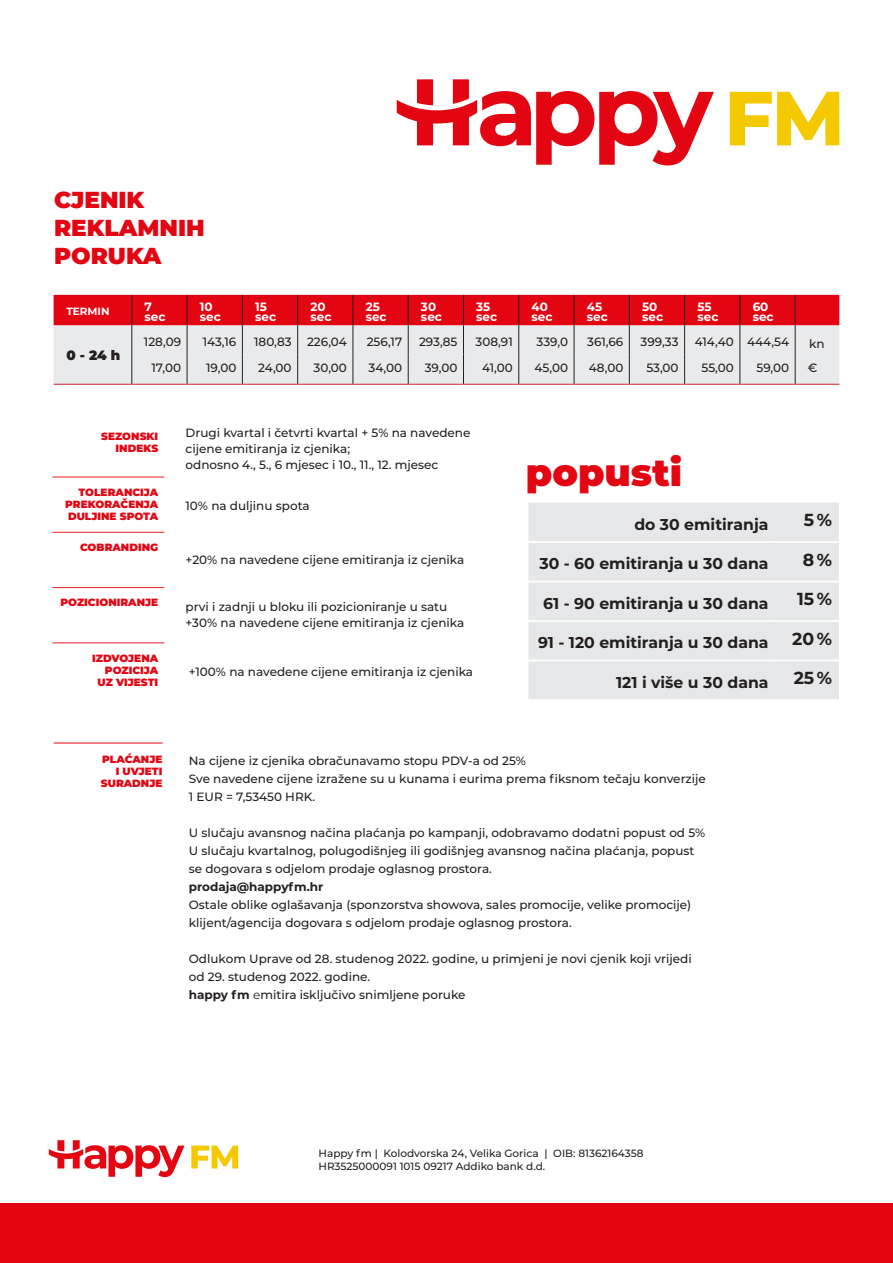
<style>
.page{position:relative;width:893px;height:1263px;background:#fff}
.page>*{position:absolute;margin:0;border:0;box-sizing:border-box;transform-origin:0 0}
.t1{font:900 37.8px "Montserrat";color:#e30512}
.t2{font:900 23.1px/27.8px "Montserrat";color:#e30512}
.t3{font:700 17.4px "Montserrat";color:#231f20}
.t4{font:700 15.6px "Montserrat";color:#231f20}
.t5{font:900 13.5px "Montserrat";color:#231f20}
.t6{font:500 12px/18px "Montserrat";color:#231f20}
.t7{font:700 12px/10.5px "Montserrat";color:#fff}
.t8{font:700 12px "Montserrat";color:#231f20}
.t9{font:900 10.5px/12px "Montserrat";color:#e30512;text-align:right}
.t10{font:500 10.5px "Montserrat";color:#231f20}
.t11{font:700 10.5px "Montserrat";color:#fff}
.s1{font-weight:700}
.s2{font-weight:400}
</style>
<div class="page">
<svg style="left:730px;top:92px;width:109px;height:53px"></svg>
<svg style="left:397px;top:79px;width:317px;height:86px"></svg>
<hr style="left:52px;top:477px;width:112px;height:1px;background:#ee1d23">
<hr style="left:52px;top:532px;width:112px;height:1px;background:#ee1d23">
<hr style="left:52px;top:587px;width:112px;height:1px;background:#ee1d23">
<hr style="left:52px;top:642px;width:112px;height:1px;background:#ee1d23">
<div style="left:54px;top:354px;width:785px;height:30px;background:#e9eaeb"></div>
<hr style="left:187px;top:354px;width:1px;height:30px;background:#231f20">
<hr style="left:242px;top:354px;width:1px;height:30px;background:#231f20">
<hr style="left:297px;top:354px;width:1px;height:30px;background:#231f20">
<hr style="left:353px;top:354px;width:1px;height:30px;background:#231f20">
<hr style="left:408px;top:354px;width:1px;height:30px;background:#231f20">
<hr style="left:463px;top:354px;width:1px;height:30px;background:#231f20">
<hr style="left:518px;top:354px;width:1px;height:30px;background:#231f20">
<hr style="left:574px;top:354px;width:1px;height:30px;background:#231f20">
<hr style="left:629px;top:354px;width:1px;height:30px;background:#231f20">
<hr style="left:684px;top:354px;width:1px;height:30px;background:#231f20">
<hr style="left:740px;top:354px;width:1px;height:30px;background:#231f20">
<hr style="left:795px;top:354px;width:1px;height:30px;background:#231f20">
<hr style="left:132px;top:354px;width:1px;height:30px;background:#231f20">
<hr style="left:54px;top:384px;width:78px;height:1px;background:#d1232a">
<hr style="left:132px;top:384px;width:55px;height:1px;background:#d1232a">
<hr style="left:187px;top:384px;width:55px;height:1px;background:#d1232a">
<hr style="left:242px;top:384px;width:56px;height:1px;background:#d1232a">
<hr style="left:298px;top:384px;width:55px;height:1px;background:#d1232a">
<hr style="left:353px;top:384px;width:55px;height:1px;background:#d1232a">
<hr style="left:408px;top:384px;width:55px;height:1px;background:#d1232a">
<hr style="left:463px;top:384px;width:56px;height:1px;background:#d1232a">
<hr style="left:519px;top:384px;width:55px;height:1px;background:#d1232a">
<hr style="left:574px;top:384px;width:55px;height:1px;background:#d1232a">
<hr style="left:629px;top:384px;width:56px;height:1px;background:#d1232a">
<hr style="left:685px;top:384px;width:55px;height:1px;background:#d1232a">
<hr style="left:740px;top:384px;width:55px;height:1px;background:#d1232a">
<hr style="left:795px;top:384px;width:44px;height:1px;background:#d1232a">
<svg style="left:54px;top:295px;width:785px;height:59px;background:#e2737a"></svg>
<hr style="left:131px;top:295px;width:1px;height:30px;background:#231f20">
<div style="left:528px;top:503px;width:311px;height:196px;background:#e6e7e9"></div>
<hr style="left:528px;top:541px;width:247px;height:2px;background:#fff">
<hr style="left:775px;top:541px;width:64px;height:2px;background:#fff">
<hr style="left:528px;top:581px;width:247px;height:1px;background:#fff">
<hr style="left:775px;top:581px;width:64px;height:1px;background:#fff">
<hr style="left:528px;top:620px;width:247px;height:2px;background:#fff">
<hr style="left:775px;top:620px;width:64px;height:2px;background:#fff">
<hr style="left:528px;top:660px;width:247px;height:1px;background:#fff">
<hr style="left:775px;top:660px;width:64px;height:1px;background:#fff">
<svg style="left:191px;top:1145px;width:47px;height:23px"></svg>
<svg style="left:49px;top:1140px;width:136px;height:37px"></svg>
<div style="left:0;top:1203px;width:893px;height:60px;background:#e30512"></div>
<hr style="left:54px;top:743px;width:109px;height:1px;background:#e30512">
<p class="t2" style="left:54px;top:185px;width:152px">CJENIK<br>REKLAMNIH<br>PORUKA</p>
<p class="t11" style="left:66px;top:304px;width:45px">TERMIN</p>
<p class="t7" style="left:145px;top:301px;width:23px">7 sec</p>
<p class="t7" style="left:200px;top:301px;width:23px">10 sec</p>
<p class="t7" style="left:255px;top:301px;width:23px">15 sec</p>
<p class="t7" style="left:310px;top:301px;width:23px">20 sec</p>
<p class="t7" style="left:366px;top:301px;width:23px">25 sec</p>
<p class="t7" style="left:421px;top:301px;width:23px">30 sec</p>
<p class="t7" style="left:476px;top:301px;width:23px">35 sec</p>
<p class="t7" style="left:531px;top:301px;width:23px">40 sec</p>
<p class="t7" style="left:587px;top:301px;width:23px">45 sec</p>
<p class="t7" style="left:642px;top:301px;width:23px">50 sec</p>
<p class="t7" style="left:697px;top:301px;width:23px">55 sec</p>
<p class="t7" style="left:753px;top:301px;width:23px">60 sec</p>
<p class="t5" style="left:66px;top:345px;width:56px">0 - 24 h</p>
<p class="t6" style="left:144px;top:332px;width:39px">128,09</p>
<p class="t6" style="left:203px;top:332px;width:35px">143,16</p>
<p class="t6" style="left:254px;top:332px;width:39px">180,83</p>
<p class="t6" style="left:307px;top:332px;width:41px">226,04</p>
<p class="t6" style="left:367px;top:332px;width:37px">256,17</p>
<p class="t6" style="left:419px;top:332px;width:40px">293,85</p>
<p class="t6" style="left:475px;top:332px;width:39px">308,91</p>
<p class="t6" style="left:537px;top:332px;width:33px">339,0</p>
<p class="t6" style="left:587px;top:332px;width:38px">361,66</p>
<p class="t6" style="left:641px;top:332px;width:40px">399,33</p>
<p class="t6" style="left:695px;top:332px;width:41px">414,40</p>
<p class="t6" style="left:747px;top:332px;width:43px">444,54</p>
<p class="t6" style="left:809px;top:334px;width:17px">kn</p>
<p class="t6" style="left:152px;top:359px;width:31px">17,00</p>
<p class="t6" style="left:206px;top:359px;width:32px">19,00</p>
<p class="t6" style="left:258px;top:359px;width:35px">24,00</p>
<p class="t6" style="left:314px;top:359px;width:35px">30,00</p>
<p class="t6" style="left:368px;top:359px;width:35px">34,00</p>
<p class="t6" style="left:425px;top:359px;width:34px">39,00</p>
<p class="t6" style="left:482px;top:359px;width:32px">41,00</p>
<p class="t6" style="left:535px;top:359px;width:35px">45,00</p>
<p class="t6" style="left:589px;top:359px;width:36px">48,00</p>
<p class="t6" style="left:646px;top:359px;width:34px">53,00</p>
<p class="t6" style="left:702px;top:359px;width:34px">55,00</p>
<p class="t6" style="left:756px;top:359px;width:34px">59,00</p>
<p class="t6" style="left:808px;top:359px;width:11px">€</p>
<p class="t9" style="left:101px;top:429px;width:59px">SEZONSKI<br>INDEKS</p>
<p class="t6" style="left:186px;top:424px;width:286px;line-height:15.8px">Drugi kvartal i četvrti kvartal + 5% na navedene cijene emitiranja iz cjenika;<br>odnosno 4., 5., 6 mjesec i 10., 11., 12. mjesec</p>
<p class="t9" style="left:65px;top:485px;width:95px;text-align:justify;text-indent:13px">TOLERANCIJA PREKORAČENJA DULJINE SPOTA</p>
<p class="t6" style="left:186px;top:497px;width:126px">10% na duljinu spota</p>
<p class="t9" style="left:80px;top:541px;width:80px">COBRANDING</p>
<p class="t6" style="left:186px;top:550px;width:280px">+20% na navedene cijene emitiranja iz cjenika</p>
<p class="t9" style="left:60px;top:596px;width:99px">POZICIONIRANJE</p>
<p class="t6" style="left:186px;top:598px;width:280px;line-height:15.8px">prvi i zadnji u bloku ili pozicioniranje u satu +30% na navedene cijene emitiranja iz cjenika</p>
<p class="t9" style="left:92px;top:651px;width:68px">IZDVOJENA<br>POZICIJA<br>UZ VIJESTI</p>
<p class="t6" style="left:189px;top:662px;width:286px">+100% na navedene cijene emitiranja iz cjenika</p>
<p class="t1" style="left:526px;top:444px;width:158px">popusti</p>
<p class="t4" style="left:634px;top:513px;width:136px">do 30 emitiranja</p>
<p class="t3" style="left:804px;top:508px;width:30px">5 %</p>
<p class="t4" style="left:539px;top:553px;width:230px">30 - 60 emitiranja u 30 dana</p>
<p class="t3" style="left:803px;top:547px;width:31px">8 %</p>
<p class="t4" style="left:543px;top:592px;width:227px">61 - 90 emitiranja u 30 dana</p>
<p class="t3" style="left:797px;top:587px;width:36px">15 %</p>
<p class="t4" style="left:538px;top:632px;width:232px">91 - 120 emitiranja u 30 dana</p>
<p class="t3" style="left:792px;top:626px;width:41px">20 %</p>
<p class="t4" style="left:616px;top:671px;width:154px">121 i više u 30 dana</p>
<p class="t3" style="left:794px;top:666px;width:40px">25 %</p>
<p class="t9" style="left:101px;top:753px;width:63px">PLAĆANJE<br>I UVJETI<br>SURADNJE</p>
<p class="t6" style="left:189px;top:751px;width:338px">Na cijene iz cjenika obračunavamo stopu PDV-a od 25%</p>
<p class="t6" style="left:189px;top:769px;width:519px">Sve navedene cijene izražene su u kunama i eurima prema fiksnom tečaju konverzije<br>1 EUR = 7,53450 HRK.</p>
<p class="t6" style="left:189px;top:823px;width:518px">U slučaju avansnog načina plaćanja po kampanji, odobravamo dodatni popust od 5%</p>
<p class="t6" style="left:189px;top:841px;width:507px">U slučaju kvartalnog, polugodišnjeg ili godišnjeg avansnog načina plaćanja, popust se dogovara s odjelom prodaje oglasnog prostora.</p>
<p class="t8" style="left:189px;top:878px;width:136px">prodaja@happyfm.hr</p>
<p class="t6" style="left:189px;top:895px;width:504px">Ostale oblike oglašavanja (sponzorstva showova, sales promocije, velike promocije) klijent/agencija dogovara s odjelom prodaje oglasnog prostora.</p>
<p class="t6" style="left:189px;top:949px;width:504px">Odlukom Uprave od 28. studenog 2022. godine, u primjeni je novi cjenik koji vrijedi od 29. studenog 2022. godine.<br><span class="s1">happy fm</span> <span class="s2">e</span>mitira isključivo snimljene poruke</p>
<p class="t10" style="left:319px;top:1145px;width:326px">Happy fm | Kolodvorska 24, Velika Gorica | OIB: 81362164358</p>
<p class="t10" style="left:319px;top:1159px;width:228px">HR3525000091 1015 09217 Addiko bank d.d.</p>
</div>
